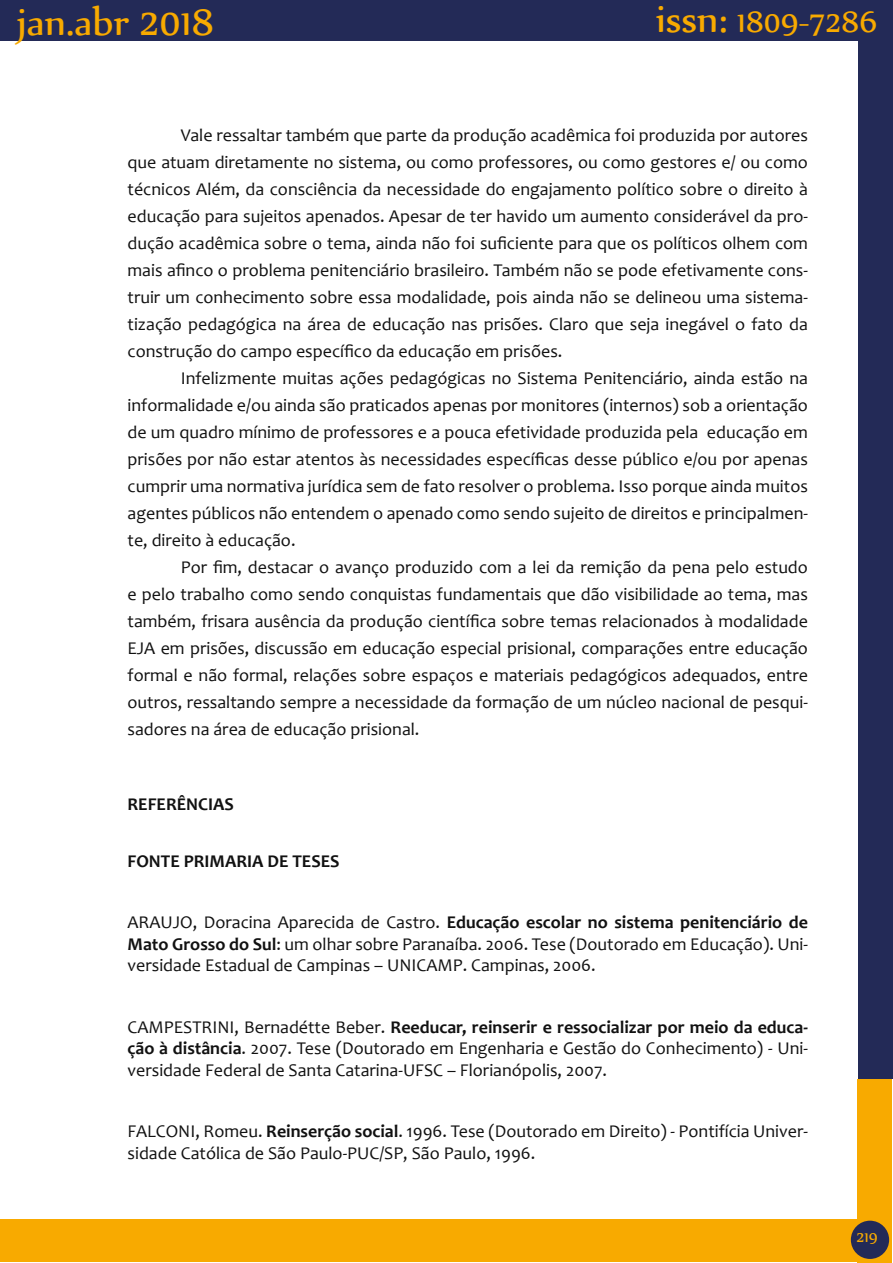
<style>
.page{position:relative;width:893px;height:1263px;background:#fff}
.page>*{position:absolute;margin:0;border:0;box-sizing:border-box;transform-origin:0 0}
.t1{font:45px "Nyala";color:#f8aa00}
.t2{font:36px "Nyala";color:#f8aa00}
.t3{font:18px/27px "Candara";color:#111;text-align:justify}
.t4{font:700 18px "Candara";color:#111}
.t5{font:18px "Nyala";color:#f8aa00}
.s1{font-size:45px}
.s2{font-weight:700}
</style>
<div class="page">
<div style="left:858px;top:0;width:34px;height:1079px;background:#232a57"></div>
<div style="left:0;top:0;width:890px;height:41px;background:#232a57"></div>
<div style="left:857px;top:1079px;width:34px;height:184px;background:#f8aa00"></div>
<div style="left:0;top:1219px;width:860px;height:43px;background:#f8aa00"></div>
<div style="left:851px;top:1221px;width:38px;height:38px;background:#232a57;border-radius:50%"></div>
<h1 class="t1" style="left:17px;top:-6px;width:199px">jan.abr 2018</h1>
<h2 class="t2" style="left:656px;top:0;width:223px"><span class="s1">issn:</span> 1809-7286</h2>
<p class="t3" style="left:128px;top:121px;width:682px;text-indent:53px">Vale ressaltar também que parte da produção acadêmica foi produzida por autores que atuam diretamente no sistema, ou como professores, ou como gestores e/ ou como técnicos Além, da consciência da necessidade do engajamento político sobre o direito à educação para sujeitos apenados. Apesar de ter havido um aumento considerável da pro&shy;dução acadêmica sobre o tema, ainda não foi suficiente para que os políticos olhem com mais afinco o problema penitenciário brasileiro. Também não se pode efetivamente cons&shy;truir um conhecimento sobre essa modalidade, pois ainda não se delineou uma sistema&shy;tização pedagógica na área de educação nas prisões. Claro que seja inegável o fato da construção do campo específico da educação em prisões.</p>
<p class="t3" style="left:128px;top:364px;width:682px;text-indent:53px">Infelizmente muitas ações pedagógicas no Sistema Penitenciário, ainda estão na informalidade e/ou ainda são praticados apenas por monitores (internos) sob a orientação de um quadro mínimo de professores e a pouca efetividade produzida pela educação em prisões por não estar atentos às necessidades específicas desse público e/ou por apenas cumprir uma normativa jurídica sem de fato resolver o problema. Isso porque ainda muitos agentes públicos não entendem o apenado como sendo sujeito de direitos e principalmen&shy;te, direito à educação.</p>
<p class="t3" style="left:128px;top:553px;width:682px;text-indent:53px">Por fim, destacar o avanço produzido com a lei da remição da pena pelo estudo e pelo trabalho como sendo conquistas fundamentais que dão visibilidade ao tema, mas também, frisara ausência da produção científica sobre temas relacionados à modalidade EJA em prisões, discussão em educação especial prisional, comparações entre educação formal e não formal, relações sobre espaços e materiais pedagógicos adequados, entre outros, ressaltando sempre a necessidade da formação de um núcleo nacional de pesqui&shy;sadores na área de educação prisional.</p>
<p class="t4" style="left:128px;top:793px;width:108px">REFERÊNCIAS</p>
<p class="t4" style="left:128px;top:850px;width:214px">FONTE PRIMARIA DE TESES</p>
<p class="t3" style="left:128px;top:911px;width:682px;line-height:21.6px">ARAUJO, Doracina Aparecida de Castro. <span class="s2">Educação escolar no sistema penitenciário de Mato Grosso do Sul</span>: um olhar sobre Paranaíba. 2006. Tese (Doutorado em Educação). Uni&shy;versidade Estadual de Campinas – UNICAMP. Campinas, 2006.</p>
<p class="t3" style="left:128px;top:1016px;width:682px;line-height:21.6px">CAMPESTRINI, Bernadétte Beber. <span class="s2">Reeducar, reinserir e ressocializar por meio da educa&shy;ção à distância</span>. 2007. Tese (Doutorado em Engenharia e Gestão do Conhecimento) - Uni&shy;versidade Federal de Santa Catarina-UFSC – Florianópolis, 2007.</p>
<p class="t3" style="left:128px;top:1120px;width:682px;line-height:21.6px">FALCONI, Romeu. <span class="s2">Reinserção social</span>. 1996. Tese (Doutorado em Direito) - Pontifícia Univer&shy;sidade Católica de São Paulo-PUC/SP, São Paulo, 1996.</p>
<p class="t5" style="left:856px;top:1226px;width:23px">219</p>
</div>
